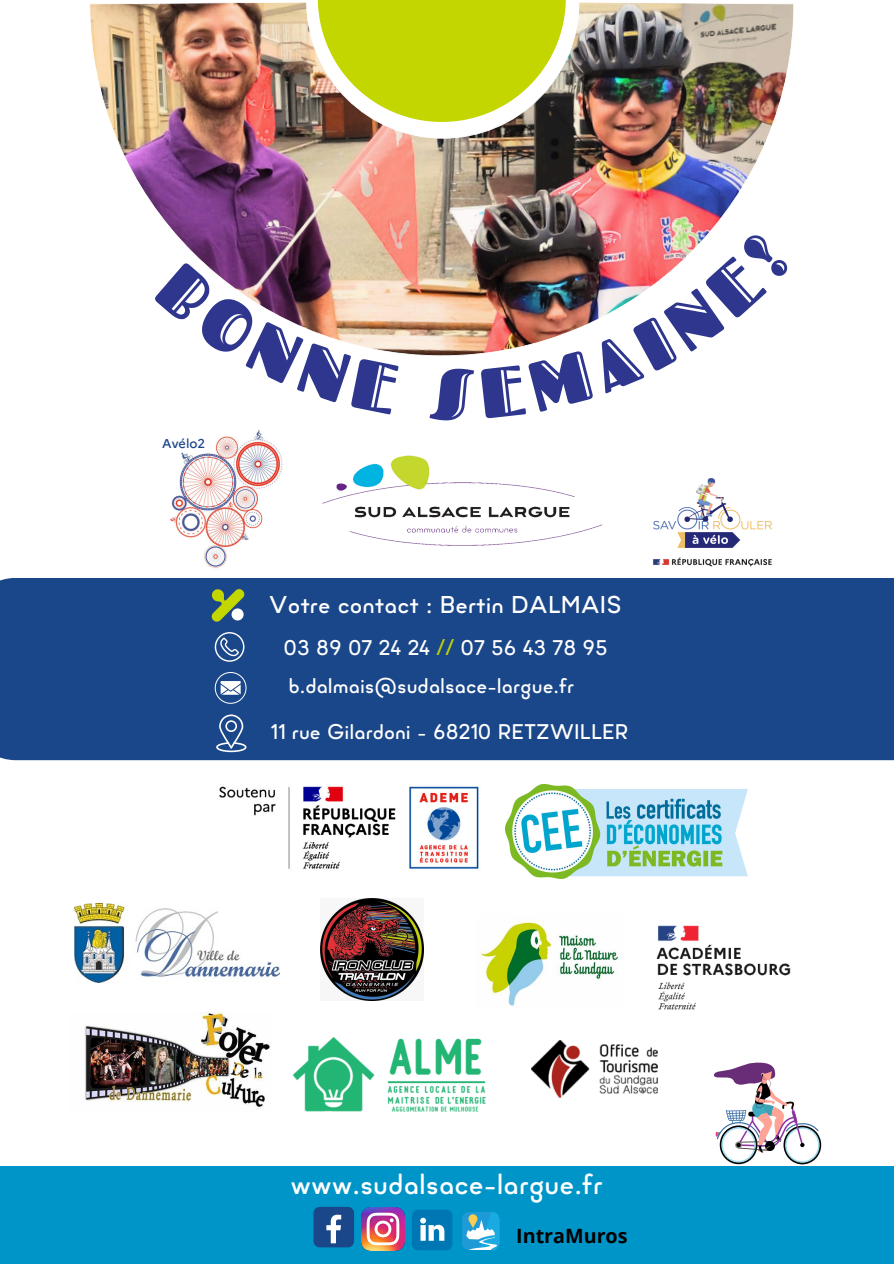
<style>
.page{position:relative;width:894px;height:1264px;background:#fff}
.page>*{position:absolute;margin:0;border:0;box-sizing:border-box;transform-origin:0 0}
.t1{font:500 29.1px "Minimo";color:#fff}
.t2{font:500 24.3px "Minimo";color:#fff}
.t3{font:500 21.15px "Minimo";color:#fff}
.t4{font:700 19.65px "Open Sans";color:#000}
.t5{font:500 12.75px "Marianne";color:#1a4789}
.s1{color:#c4d600}
</style>
<div class="page">
<img style="left:653px;top:478px;width:119px;height:89px">
<img style="left:90px;top:2px;width:704px;height:354px">
<svg style="left:318px;top:0;width:247px;height:122px;background:#c3cf25"></svg>
<div style="left:0;top:578px;width:893px;height:182px;background:#1a4789"></div>
<img style="left:656px;top:925px;width:135px;height:85px">
<svg style="left:212px;top:589px;width:32px;height:32px"></svg>
<svg style="left:215px;top:632px;width:29px;height:29px"></svg>
<svg style="left:215px;top:672px;width:31px;height:31px"></svg>
<svg style="left:216px;top:714px;width:30px;height:38px"></svg>
<img style="left:322px;top:455px;width:280px;height:91px">
<img style="left:480px;top:919px;width:139px;height:87px">
<img style="left:321px;top:898px;width:102px;height:102px">
<img style="left:75px;top:903px;width:204px;height:79px">
<img style="left:84px;top:1012px;width:186px;height:95px">
<img style="left:292px;top:1037px;width:194px;height:75px">
<img style="left:531px;top:1040px;width:126px;height:57px">
<img style="left:169px;top:430px;width:114px;height:138px">
<div style="left:0;top:1165px;width:893px;height:98px;background:#0095c8"></div>
<img style="left:505px;top:785px;width:242px;height:93px">
<img style="left:219px;top:786px;width:260px;height:83px">
<img style="left:462px;top:1212px;width:38px;height:37px">
<div style="left:313px;top:1206px;width:41px;height:41px;background:#1a4789;border-radius:6px"></div>
<svg style="left:326px;top:1214px;width:15px;height:29px"></svg>
<img style="left:361px;top:1207px;width:43px;height:43px">
<svg style="left:412px;top:1210px;width:40px;height:40px;background:#2d8fc2"></svg>
<svg style="left:714px;top:1062px;width:107px;height:102px"></svg>
<svg style="left:153px;top:261px;width:247px;height:95px"></svg>
<img style="left:480px;top:230px;width:312px;height:126px">
<p class="t5" style="left:162px;top:433px;width:44px">Avélo2</p>
<p class="t2" style="left:269px;top:594px;width:355px">Votre contact : Bertin DALMAIS</p>
<p class="t3" style="left:283px;top:639px;width:325px">03 89 07 24 24 <span class="s1">//</span> 07 56 43 78 95</p>
<p class="t3" style="left:288px;top:677px;width:287px">b.dalmais@sudalsace-largue.fr</p>
<p class="t3" style="left:270px;top:723px;width:359px">11 rue Gilardoni - 68210 RETZWILLER</p>
<p class="t1" style="left:290px;top:1172px;width:314px">www.sudalsace-largue.fr</p>
<p class="t4" style="left:516px;top:1221px;width:113px">IntraMuros</p>
</div>
